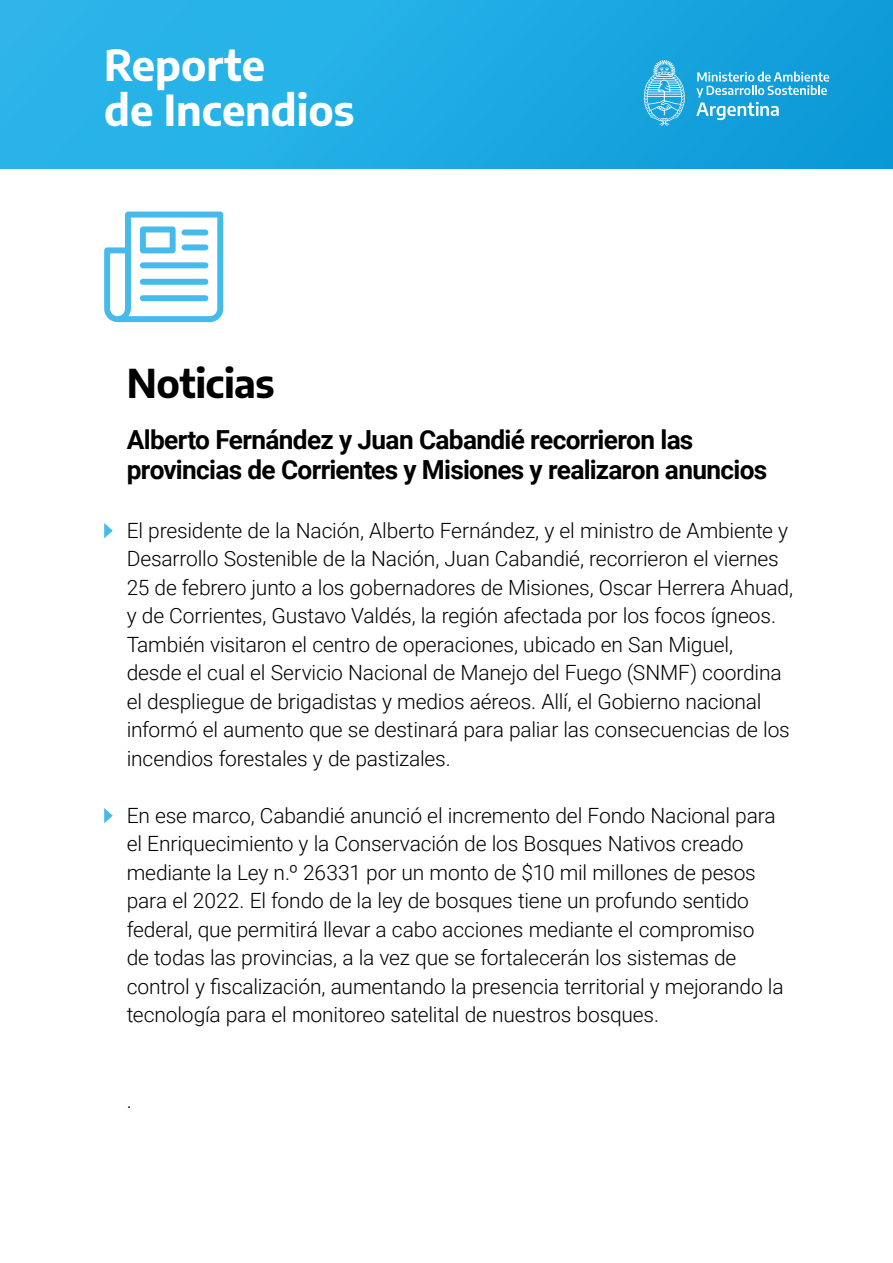
<style>
.page{position:relative;width:893px;height:1263px;background:#fff}
.page>*{position:absolute;margin:0;border:0;box-sizing:border-box;transform-origin:0 0}
.t1{font:700 42px/44.4px "Encode Sans";color:#fff}
.t2{font:700 39px "Encode Sans";letter-spacing:-.01em;color:#000}
.t3{font:700 26.25px/30px "Roboto";letter-spacing:-.025em;color:#000}
.t4{font:300 21px/28.5px "Roboto";letter-spacing:-.01em;color:#000}
</style>
<div class="page">
<div style="left:0;top:0;width:893px;height:169px;background:linear-gradient(to right,#2fb9ec,#0e9bd8)"></div>
<svg style="left:696px;top:72px;width:133px;height:48px;background:#45b2e1"></svg>
<svg style="left:644px;top:60px;width:41px;height:66px;background:#50b9e5"></svg>
<svg style="left:104px;top:212px;width:119px;height:110px"></svg>
<svg style="left:104px;top:523px;width:9px;height:15px"></svg>
<svg style="left:104px;top:808px;width:9px;height:15px"></svg>
<h1 class="t1" style="left:104px;top:41px;width:252px">Reporte<br>de Incendios</h1>
<h2 class="t2" style="left:127px;top:354px;width:149px">Noticias</h2>
<p class="t3" style="left:127px;top:424px;width:642px">Alberto Fernández y Juan Cabandié recorrieron las provincias de Corrientes y Misiones y realizaron anuncios</p>
<p class="t4" style="left:127px;top:515px;width:668px">El presidente de la Nación, Alberto Fernández, y el ministro de Ambiente y Desarrollo Sostenible de la Nación, Juan Cabandié, recorrieron el viernes 25 de febrero junto a los gobernadores de Misiones, Oscar Herrera Ahuad, y de Corrientes, Gustavo Valdés, la región afectada por los focos ígneos.<br>También visitaron el centro de operaciones, ubicado en San Miguel, desde el cual el Servicio Nacional de Manejo del Fuego (SNMF) coordina el despliegue de brigadistas y medios aéreos. Allí, el Gobierno nacional informó el aumento que se destinará para paliar las consecuencias de los incendios forestales y de pastizales.</p>
<p class="t4" style="left:127px;top:800px;width:658px">En ese marco, Cabandié anunció el incremento del Fondo Nacional para el Enriquecimiento y la Conservación de los Bosques Nativos creado mediante la Ley n.º 26331 por un monto de $10 mil millones de pesos para el 2022. El fondo de la ley de bosques tiene un profundo sentido federal, que permitirá llevar a cabo acciones mediante el compromiso<br>de todas las provincias, a la vez que se fortalecerán los sistemas de control y fiscalización, aumentando la presencia territorial y mejorando la tecnología para el monitoreo satelital de nuestros bosques.</p>
<p class="t4" style="left:127px;top:1085px;width:7px">.</p>
</div>
